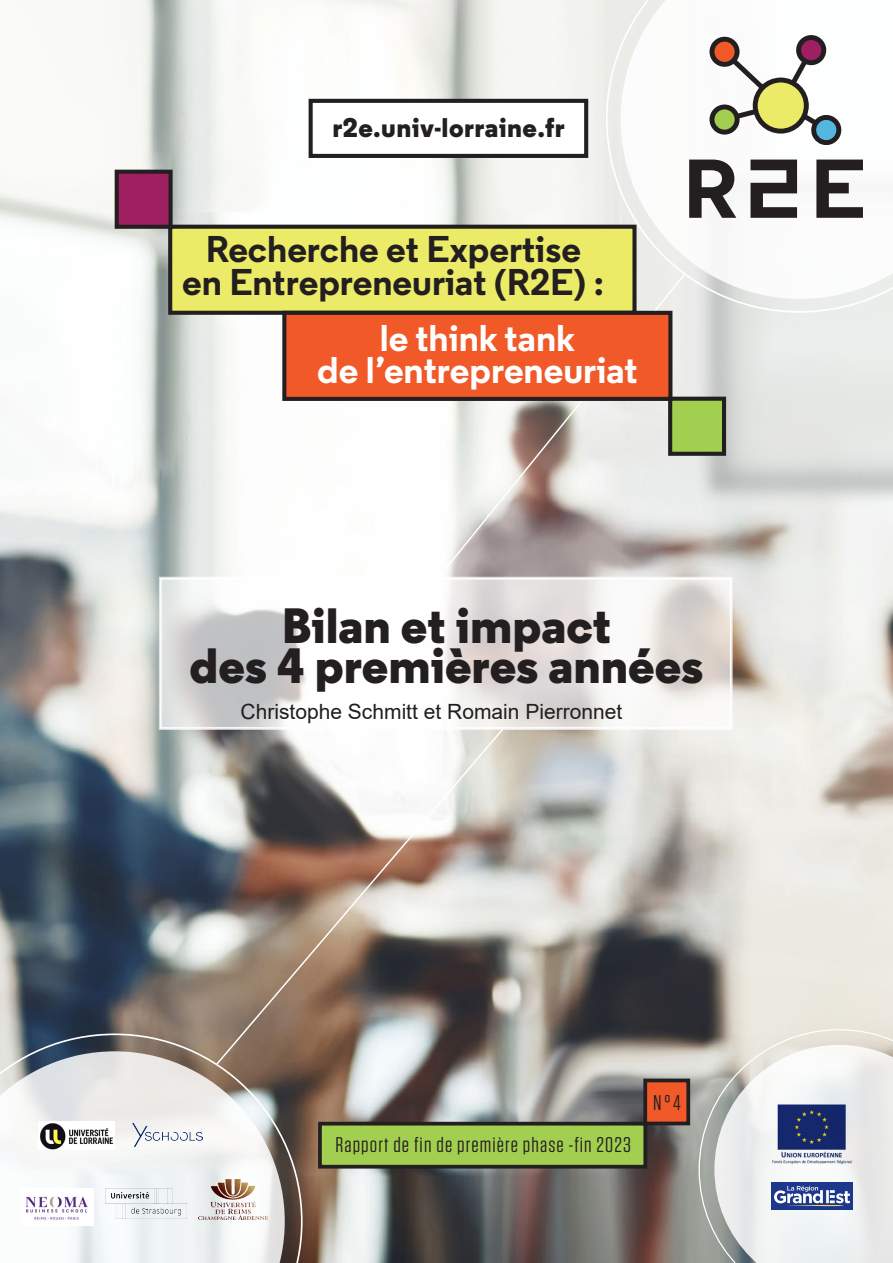
<style>
.page{position:relative;width:893px;height:1263px;background:#fff}
.page>*{position:absolute;margin:0;border:0;box-sizing:border-box;transform-origin:0 0}
.t1{font:800 49.5px "Regular";color:#231f20}
.t2{font:700 37.2px "Regular";color:#231f20}
.t3{font:700 37.2px "Regular";color:#fff}
.t4{font:800 27px "Regular";letter-spacing:.015em;color:#231f20}
.t5{font:21.3px "Tungsten";letter-spacing:.05em;color:#231f20;scale:1.06 1}
.t6{font:21px "Arial";color:#221e1f}
</style>
<div class="page">
<img style="left:0;top:0;width:893px;height:1263px">
<svg style="left:0;top:1033px;width:303px;height:230px"></svg>
<svg style="left:606px;top:0;width:287px;height:313px"></svg>
<svg style="left:699px;top:1029px;width:194px;height:234px;background:#c1c0b8"></svg>
<img style="left:38px;top:1122px;width:77px;height:28px">
<img style="left:133px;top:1123px;width:70px;height:24px">
<img style="left:20px;top:1189px;width:73px;height:37px">
<img style="left:105px;top:1189px;width:82px;height:29px">
<img style="left:199px;top:1179px;width:69px;height:40px">
<div style="left:320px;top:1124px;width:325px;height:43px;background:#a3cf50"></div>
<div style="left:318px;top:1122px;width:329px;height:46px;border:4px solid #231f20"></div>
<div style="left:645px;top:1080px;width:43px;height:43px;background:#f15929"></div>
<div style="left:643px;top:1078px;width:47px;height:47px;border:4px solid #231f20"></div>
<svg style="left:435px;top:272px;width:252px;height:305px"></svg>
<svg style="left:214px;top:730px;width:291px;height:337px"></svg>
<div style="left:170px;top:227px;width:464px;height:86px;background:#eceb68"></div>
<div style="left:168px;top:225px;width:469px;height:90px;border:4px solid #231f20"></div>
<div style="left:284px;top:313px;width:386px;height:86px;background:#f15929"></div>
<div style="left:282px;top:311px;width:390px;height:90px;border:4px solid #231f20"></div>
<div style="left:117px;top:172px;width:54px;height:55px;background:#9e1f62"></div>
<div style="left:115px;top:170px;width:58px;height:59px;border:4px solid #231f20"></div>
<div style="left:670px;top:399px;width:54px;height:55px;background:#a3cf50"></div>
<div style="left:668px;top:397px;width:58px;height:59px;border:4px solid #231f20"></div>
<svg style="left:689px;top:160px;width:47px;height:58px"></svg>
<svg style="left:709px;top:35px;width:134px;height:110px"></svg>
<svg style="left:816px;top:160px;width:47px;height:58px"></svg>
<svg style="left:750px;top:160px;width:47px;height:58px"></svg>
<svg style="left:714px;top:1045px;width:179px;height:218px"></svg>
<svg style="left:159px;top:577px;width:574px;height:153px"></svg>
<div style="left:311px;top:101px;width:275px;height:55px;background:#fff"></div>
<div style="left:309px;top:99px;width:279px;height:59px;border:4px solid #231f20"></div>
<p class="t4" style="left:332px;top:111px;width:234px">r2e.univ-lorraine.fr</p>
<p class="t2" style="left:206px;top:225px;width:377px">Recherche et Expertise</p>
<p class="t2" style="left:182px;top:258px;width:424px">en Entrepreneuriat (R2E) :</p>
<p class="t3" style="left:380px;top:313px;width:197px">le think tank</p>
<p class="t3" style="left:317px;top:346px;width:322px">de l’entrepreneuriat</p>
<p class="t1" style="left:282px;top:594px;width:331px">Bilan et impact</p>
<p class="t1" style="left:190px;top:634px;width:515px">des 4 premières années</p>
<p class="t6" style="left:241px;top:697px;width:383px">Christophe Schmitt et Romain Pierronnet</p>
<p class="t5" style="left:335px;top:1134px;width:280px">Rapport de fin de première phase -fin 2023</p>
<p class="t5" style="left:653px;top:1091px;width:27px">N°4</p>
</div>
